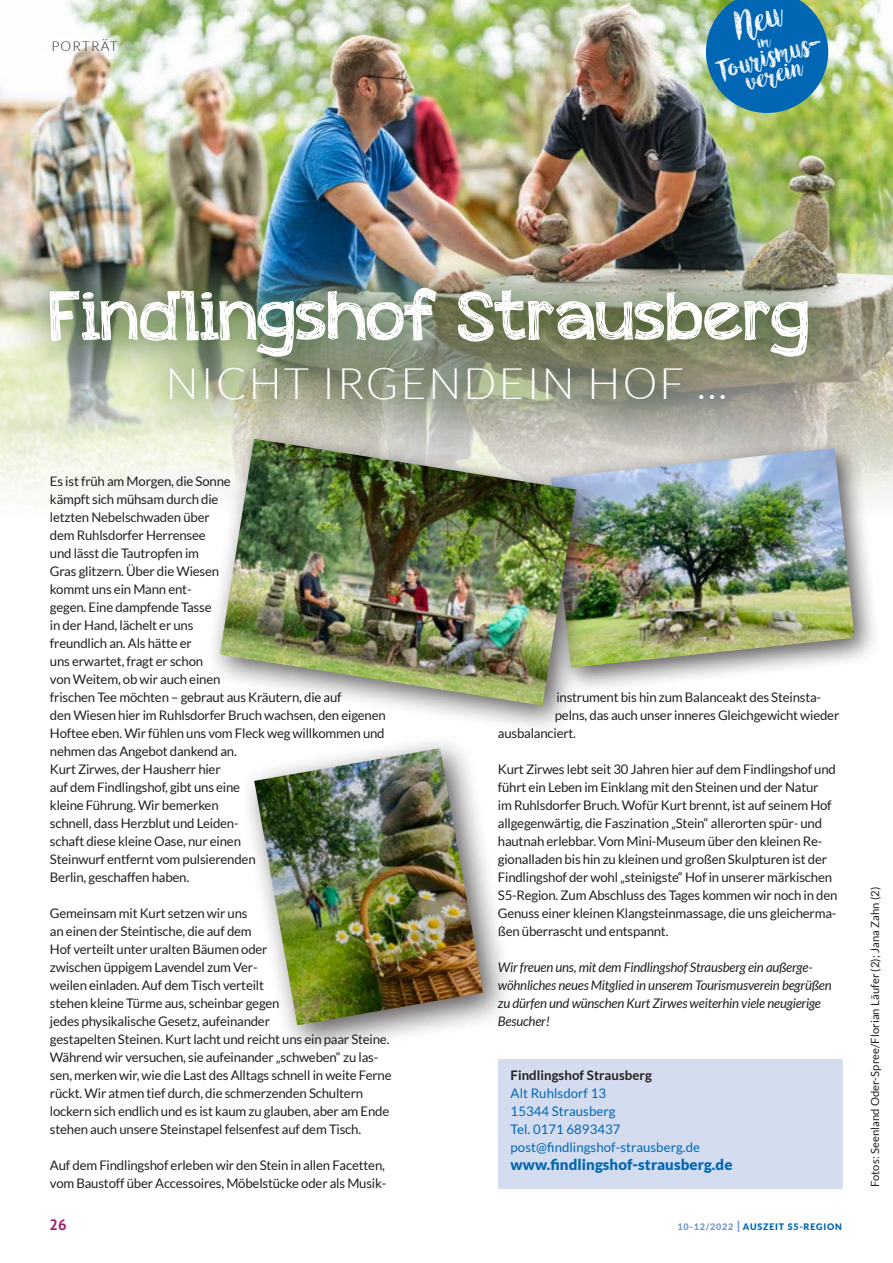
<style>
.page{position:relative;width:893px;height:1263px;background:#fff}
.page>*{position:absolute;margin:0;border:0;box-sizing:border-box;transform-origin:0 0}
.t1{font:70.5px "appleberry";color:#fff}
.t2{font:300 43.5px "Lato";letter-spacing:.05em;color:#fff}
.t3{font:28.05px "Angeline Vintage";color:#fff}
.t4{font:900 15px "Lato";letter-spacing:.005em;color:#0166b3}
.t5{font:700 15px "PT Sans";color:#a11a6e}
.t6{font:300 13.5px "Lato";letter-spacing:.09em;color:#231f20}
.t7{font:300 13.5px "Lato";letter-spacing:.09em;color:#636366}
.t8{font:13.2px/18px "Lato";letter-spacing:-.015em;color:#231f20}
.t9{font:italic 13.2px/18px "Lato";letter-spacing:-.015em;color:#231f20}
.t10{font:13.2px/18px "Lato";letter-spacing:.005em;color:#0166b3}
.t11{font:700 13.2px "Lato";letter-spacing:.005em;color:#231f20}
.t12{font:11.25px "Lato";letter-spacing:.005em;color:#231f20}
.t13{font:900 9px "Lato";letter-spacing:.09em;color:#0166b3}
.s1{color:#7498ce}
.s2{font-size:12px;color:#7498ce}
</style>
<div class="page">
<div style="left:498px;top:1059px;width:344px;height:129px;background:#d4ddef"></div>
<img style="left:0;top:0;width:893px;height:504px">
<img style="left:7px;top:247px;width:844px;height:195px">
<div style="left:239px;top:732px;width:276px;height:325px;background:#231f20;opacity:.75"></div>
<img style="left:254px;top:748px;width:229px;height:277px">
<div style="left:538px;top:435px;width:343px;height:259px;background:#231f20;opacity:.75"></div>
<img style="left:606px;top:448px;width:249px;height:220px">
<div style="left:205px;top:424px;width:401px;height:311px;background:#231f20;opacity:.75"></div>
<img style="left:220px;top:439px;width:357px;height:267px">
<svg style="left:699px;top:0;width:136px;height:120px;background:#3784a3"></svg>
<p class="t6" style="left:51px;top:38px;width:68px">PORTRÄT</p>
<p class="t7" style="left:51px;top:38px;width:56px">RUBRIK</p>
<h3 class="t3" style="left:710px;top:55px;width:111px;rotate:-17deg">Tourismus-</h3>
<h3 class="t3" style="left:740px;top:65px;width:59px;rotate:-17deg">verein</h3>
<h1 class="t1" style="left:50px;top:268px;width:761px">Findlingshof Strausberg</h1>
<h2 class="t2" style="left:166px;top:360px;width:563px">NICHT IRGENDEIN HOF …</h2>
<p class="t8" style="left:50px;top:472px;width:337px">Es ist früh am Morgen, die Sonne<br>kämpft sich mühsam durch die<br>letzten Nebelschwaden über<br>dem Ruhlsdorfer Herrensee<br>und lässt die Tautropfen im<br>Gras glitzern. Über die Wiesen<br>kommt uns ein Mann ent-<br>gegen. Eine dampfende Tasse<br>in der Hand, lächelt er uns<br>freundlich an. Als hätte er<br>uns erwartet, fragt er schon<br>von Weitem, ob wir auch einen<br>frischen Tee möchten – gebraut aus Kräutern, die auf<br>den Wiesen hier im Ruhlsdorfer Bruch wachsen, den eigenen Hoftee eben. Wir fühlen uns vom Fleck weg willkommen und nehmen das Angebot dankend an.<br>Kurt Zirwes, der Hausherr hier<br>auf dem Findlingshof, gibt uns eine<br>kleine Führung. Wir bemerken<br>schnell, dass Herzblut und Leiden-<br>schaft diese kleine Oase, nur einen<br>Steinwurf entfernt vom pulsierenden<br>Berlin, geschaffen haben.</p>
<p class="t8" style="left:50px;top:904px;width:343px">Gemeinsam mit Kurt setzen wir uns<br>an einen der Steintische, die auf dem<br>Hof verteilt unter uralten Bäumen oder<br>zwischen üppigem Lavendel zum Ver-<br>weilen einladen. Auf dem Tisch verteilt<br>stehen kleine Türme aus, scheinbar gegen<br>jedes physikalische Gesetz, aufeinander<br>gestapelten Steinen. Kurt lacht und reicht uns ein paar Steine.<br>Während wir versuchen, sie aufeinander „schweben“ zu las&shy;sen, merken wir, wie die Last des Alltags schnell in weite Ferne rückt. Wir atmen tief durch, die schmerzenden Schultern lockern sich endlich und es ist kaum zu glauben, aber am Ende stehen auch unsere Steinstapel felsenfest auf dem Tisch.</p>
<p class="t8" style="left:50px;top:1156px;width:338px">Auf dem Findlingshof erleben wir den Stein in allen Facetten, vom Baustoff über Accessoires, Möbelstücke oder als Musik-</p>
<p class="t8" style="left:556px;top:688px;width:266px">instrument bis hin zum Balanceakt des Steinsta-</p>
<p class="t8" style="left:555px;top:706px;width:286px">pelns, das auch unser inneres Gleichgewicht wieder</p>
<p class="t8" style="left:498px;top:724px;width:80px">ausbalanciert.</p>
<p class="t8" style="left:498px;top:760px;width:341px">Kurt Zirwes lebt seit 30 Jahren hier auf dem Findlingshof und führt ein Leben im Einklang mit den Steinen und der Natur<br>im Ruhlsdorfer Bruch. Wofür Kurt brennt, ist auf seinem Hof allgegenwärtig, die Faszination „Stein“ allerorten spür- und hautnah erlebbar. Vom Mini-Museum über den kleinen Re&shy;gionalladen bis hin zu kleinen und großen Skulpturen ist der Findlingshof der wohl „steinigste“ Hof in unserer märkischen S5-Region. Zum Abschluss des Tages kommen wir noch in den Genuss einer kleinen Klangsteinmassage, die uns gleicherma&shy;ßen überrascht und entspannt.</p>
<p class="t9" style="left:498px;top:959px;width:335px">Wir freuen uns, mit dem Findlingshof Strausberg ein außerge&shy;wöhnliches neues Mitglied in unserem Tourismusverein begrüßen zu dürfen und wünschen Kurt Zirwes weiterhin viele neugierige Besucher!</p>
<p class="t11" style="left:511px;top:1068px;width:143px">Findlingshof Strausberg</p>
<p class="t10" style="left:511px;top:1084px;width:191px">Alt Ruhlsdorf 13<br>15344 Strausberg<br>Tel. 0171 6893437 post@findlingshof-strausberg.de</p>
<p class="t4" style="left:511px;top:1156px;width:223px">www.findlingshof-strausberg.de</p>
<p class="t5" style="left:50px;top:1214px;width:19px">26</p>
<p class="t13" style="left:677px;top:1221px;width:166px"><span class="s1">10-12/2022</span> <span class="s2">|</span> AUSZEIT S5-REGION</p>
<p class="t12" style="left:869px;top:1187px;width:302px;rotate:-90deg">Fotos: Seenland Oder-Spree/Florian Läufer (2); Jana Zahn (2)</p>
</div>
